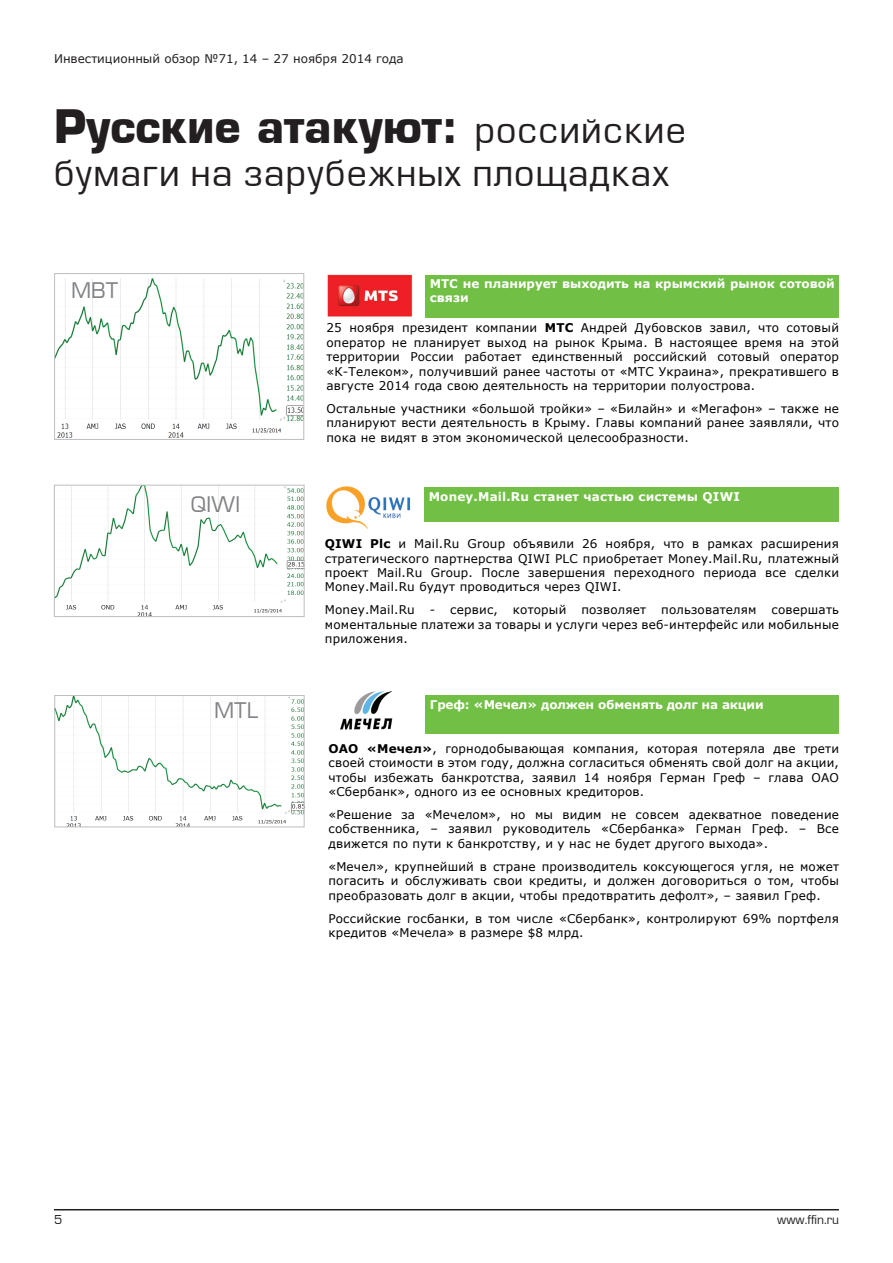
<style>
.page{position:relative;width:893px;height:1263px;background:#fff}
.page>*{position:absolute;margin:0;border:0;box-sizing:border-box;transform-origin:0 0}
.t1{font:700 45px "Europe";color:#231f20}
.t2{font:36px "Europe Normal";letter-spacing:.03em;color:#231f20}
.t3{font:21px "Europe Normal";color:#808285}
.t4{font:12px/14.4px "Verdana";letter-spacing:.015em;color:#010000;text-align:justify}
.t5{font:700 12px "Verdana";color:#fff}
.t6{font:12px "Verdana";color:#231f20}
.t7{font:12px "Europe Normal";color:#231f20}
.s1{font-family:"Europe Normal";font-weight:400;font-size:36px}
.s2{font-weight:700}
</style>
<div class="page">
<hr style="left:54px;top:1209px;width:785px;height:1px;background:#231f20">
<img style="left:56px;top:697px;width:247px;height:128px">
<div style="left:54px;top:695px;width:251px;height:132px;border:1px solid #bcbdc0"></div>
<div style="left:426px;top:695px;width:413px;height:39px;background:#71bf44"></div>
<img style="left:340px;top:692px;width:53px;height:38px">
<img style="left:56px;top:487px;width:247px;height:128px">
<div style="left:54px;top:485px;width:251px;height:132px;border:1px solid #bcbdc0"></div>
<div style="left:424px;top:488px;width:415px;height:34px;background:#71bf44"></div>
<img style="left:326px;top:486px;width:84px;height:43px">
<img style="left:56px;top:279px;width:246px;height:159px">
<div style="left:54px;top:273px;width:250px;height:167px;border:1px solid #bcbdc0"></div>
<div style="left:425px;top:275px;width:414px;height:43px;background:#71bf44"></div>
<img style="left:327px;top:274px;width:86px;height:43px">
<p class="t6" style="left:54px;top:51px;width:351px">Инвестиционный обзор №71, 14 – 27 ноября 2014 года</p>
<h1 class="t1" style="left:54px;top:100px;width:633px">Русские атакуют: <span class="s1">российские</span></h1>
<h2 class="t2" style="left:54px;top:154px;width:617px">бумаги на зарубежных площадках</h2>
<h3 class="t3" style="left:71px;top:279px;width:49px">MBT</h3>
<p class="t5" style="left:430px;top:275px;width:407px">МТС не планирует выходить на крымский рынок сотовой</p>
<p class="t5" style="left:430px;top:289px;width:41px">связи</p>
<h3 class="t3" style="left:191px;top:494px;width:51px">QIWI</h3>
<p class="t4" style="left:326px;top:321px;width:514px">25 ноября президент компании <span class="s2">МТС</span> Андрей Дубовсков завил, что сотовый оператор не планирует выход на рынок Крыма. В настоящее время на этой территории России работает единственный российский сотовый оператор «К-Телеком», получивший ранее частоты от «МТС Украина», прекратившего в августе 2014 года свою деятельность на территории полуострова.</p>
<p class="t4" style="left:326px;top:401px;width:514px">Остальные участники «большой тройки» – «Билайн» и «Мегафон» – также не планируют вести деятельность в Крыму. Главы компаний ранее заявляли, что пока не видят в этом экономической целесообразности.</p>
<p class="t5" style="left:429px;top:488px;width:313px">Money.Mail.Ru станет частью системы QIWI</p>
<p class="t4" style="left:325px;top:536px;width:516px"><span class="s2">QIWI Plc</span> и Mail.Ru Group объявили 26 ноября, что в рамках расширения стратегического партнерства QIWI PLC приобретает Money.Mail.Ru, платежный проект Mail.Ru Group. После завершения переходного периода все сделки Money.Mail.Ru будут проводиться через QIWI.</p>
<p class="t4" style="left:325px;top:603px;width:516px">Money.Mail.Ru - сервис, который позволяет пользователям совершать моментальные платежи за товары и услуги через веб-интерфейс или мобильные приложения.</p>
<h3 class="t3" style="left:214px;top:700px;width:46px">MTL</h3>
<p class="t5" style="left:430px;top:696px;width:335px">Греф: «Мечел» должен обменять долг на акции</p>
<p class="t4" style="left:328px;top:741px;width:512px"><span class="s2">ОАО «Мечел»</span>, горнодобывающая компания, которая потеряла две трети своей стоимости в этом году, должна согласиться обменять свой долг на акции, чтобы избежать банкротства, заявил 14 ноября Герман Греф – глава ОАО «Сбербанк», одного из ее основных кредиторов.</p>
<p class="t4" style="left:328px;top:807px;width:512px">«Решение за «Мечелом», но мы видим не совсем адекватное поведение собственника, – заявил руководитель «Сбербанка» Герман Греф. – Все движется по пути к банкротству, и у нас не будет другого выхода».</p>
<p class="t4" style="left:328px;top:859px;width:512px">«Мечел», крупнейший в стране производитель коксующегося угля, не может погасить и обслуживать свои кредиты, и должен договориться о том, чтобы преобразовать долг в акции, чтобы предотвратить дефолт», – заявил Греф.</p>
<p class="t4" style="left:328px;top:911px;width:512px">Российские госбанки, в том числе «Сбербанк», контролируют 69% портфеля кредитов «Мечела» в размере $8 млрд.</p>
<p class="t7" style="left:54px;top:1213px;width:10px">5</p>
<p class="t7" style="left:777px;top:1213px;width:63px">www.ffin.ru</p>
</div>
